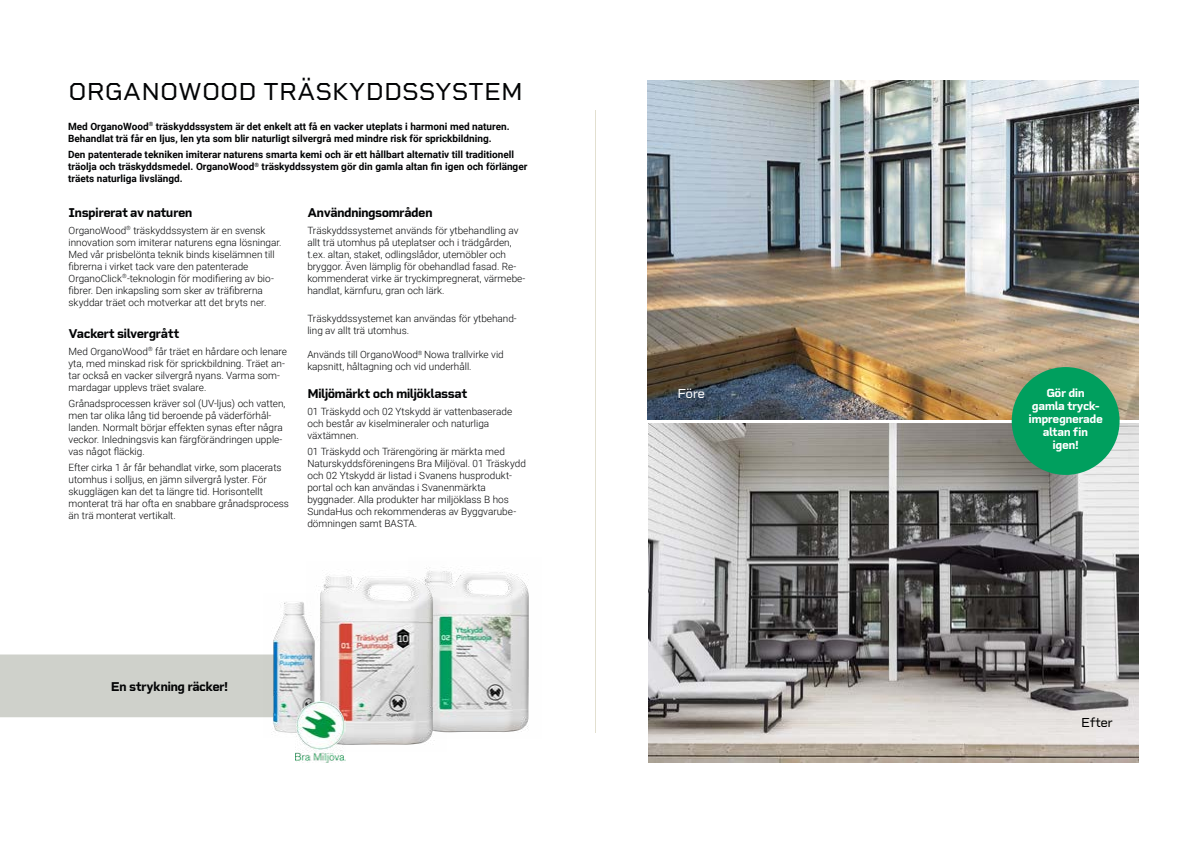
<style>
.page{position:relative;width:1191px;height:842px;background:#fff}
.page>*{position:absolute;margin:0;border:0;box-sizing:border-box;transform-origin:0 0}
.t1{font:25px "Rigid Square";color:#030405}
.t2{font:13.3px "Rigid Square";letter-spacing:-.04em;color:#000}
.t3{font:13.3px "Rigid Square";color:#fff}
.t4{font:700 13px "Rigid Square";letter-spacing:-.045em;color:#030405}
.t5{font:700 12px/12.9px "Rigid Square";letter-spacing:-.04em;color:#fff;text-align:center}
.t6{font:300 10px/12px "Roboto";color:#030405}
.t7{font:700 10px/12px "Roboto";color:#020304}
</style>
<div class="page">
<hr style="left:595px;top:110px;width:1px;height:622px;background:#e2dfcf">
<div style="left:0;top:654px;width:264px;height:63px;background:#cfd1cb"></div>
<img style="left:447px;top:571px;width:82px;height:162px">
<img style="left:316px;top:567px;width:131px;height:178px">
<img style="left:264px;top:593px;width:60px;height:140px">
<img style="left:295px;top:702px;width:50px;height:61px">
<img style="left:647px;top:81px;width:491px;height:338px">
<img style="left:648px;top:424px;width:490px;height:338px">
<div style="left:1011px;top:367px;width:108px;height:108px;background:#009f5e;border-radius:50%"></div>
<h1 class="t1" style="left:69px;top:76px;width:456px">ORGANOWOOD TRÄSKYDDSSYSTEM</h1>
<p class="t7" style="left:68px;top:120px;width:443px">Med OrganoWood<sup>®</sup> träskyddssystem är det enkelt att få en vacker uteplats i harmoni med naturen.<br>Behandlat trä får en ljus, len yta som blir naturligt silvergrå med mindre risk för sprickbildning.</p>
<p class="t7" style="left:68px;top:148px;width:461px">Den patenterade tekniken imiterar naturens smarta kemi och är ett hållbart alternativ till traditionell träolja och träskyddsmedel. OrganoWood<sup>®</sup> träskyddssystem gör din gamla altan fin igen och förlänger träets naturliga livslängd.</p>
<h3 class="t4" style="left:69px;top:205px;width:126px">Inspirerat av naturen</h3>
<p class="t6" style="left:69px;top:224px;width:215px">OrganoWood<sup>®</sup> träskyddssystem är en svensk innovation som imiterar naturens egna lösningar.<br>Med vår prisbelönta teknik binds kiselämnen till fibrerna i virket tack vare den patenterade OrganoClick<sup>®</sup>-teknologin för modifiering av bio&shy;fibrer. Den inkapsling som sker av träfibrerna skyddar träet och motverkar att det bryts ner.</p>
<h3 class="t4" style="left:69px;top:326px;width:112px">Vackert silvergrått</h3>
<p class="t6" style="left:69px;top:345px;width:220px">Med OrganoWood<sup>®</sup> får träet en hårdare och lenare yta, med minskad risk för sprickbildning. Träet an&shy;tar också en vacker silvergrå nyans. Varma som&shy;mardagar upplevs träet svalare.</p>
<p class="t6" style="left:69px;top:397px;width:218px">Grånadsprocessen kräver sol (UV-ljus) och vatten, men tar olika lång tid beroende på väderförhål&shy;landen. Normalt börjar effekten synas efter några veckor. Inledningsvis kan färgförändringen upple&shy;vas något fläckig.</p>
<p class="t6" style="left:69px;top:461px;width:222px">Efter cirka 1 år får behandlat virke, som placerats utomhus i solljus, en jämn silvergrå lyster. För skugglägen kan det ta längre tid. Horisontellt monterat trä har ofta en snabbare grånadsprocess än trä monterat vertikalt.</p>
<h3 class="t4" style="left:307px;top:205px;width:127px">Användningsområden</h3>
<p class="t6" style="left:307px;top:224px;width:219px">Träskyddssystemet används för ytbehandling av allt trä utomhus på uteplatser och i trädgården, t.ex. altan, staket, odlingslådor, utemöbler och bryggor. Även lämplig för obehandlad fasad. Re&shy;kommenderat virke är tryckimpregnerat, värmebe&shy;handlat, kärnfuru, gran och lärk.</p>
<p class="t6" style="left:307px;top:312px;width:211px">Träskyddssystemet kan användas för ytbehand&shy;ling av allt trä utomhus.</p>
<p class="t6" style="left:307px;top:348px;width:198px">Används till OrganoWood<sup>®</sup> Nowa trallvirke vid kapsnitt, håltagning och vid underhåll.</p>
<h3 class="t4" style="left:307px;top:386px;width:162px">Miljömärkt och miljöklassat</h3>
<p class="t6" style="left:307px;top:405px;width:206px">01 Träskydd och 02 Ytskydd är vattenbaserade och består av kiselmineraler och naturliga växtämnen.</p>
<p class="t6" style="left:307px;top:445px;width:220px">01 Träskydd och Trärengöring är märkta med Naturskyddsföreningens Bra Miljöval. 01 Träskydd och 02 Ytskydd är listad i Svanens husprodukt&shy;portal och kan användas i Svanenmärkta byggnader. Alla produkter har miljöklass B hos SundaHus och rekommenderas av Byggvarube&shy;dömningen samt BASTA.</p>
<h3 class="t4" style="left:111px;top:678px;width:119px">En strykning räcker!</h3>
<h2 class="t3" style="left:677px;top:386px;width:29px">Före</h2>
<p class="t5" style="left:1028px;top:387px;width:76px">Gör din gamla tryck&shy;impregnerade altan fin igen!</p>
<h2 class="t2" style="left:1081px;top:715px;width:33px">Efter</h2>
</div>
